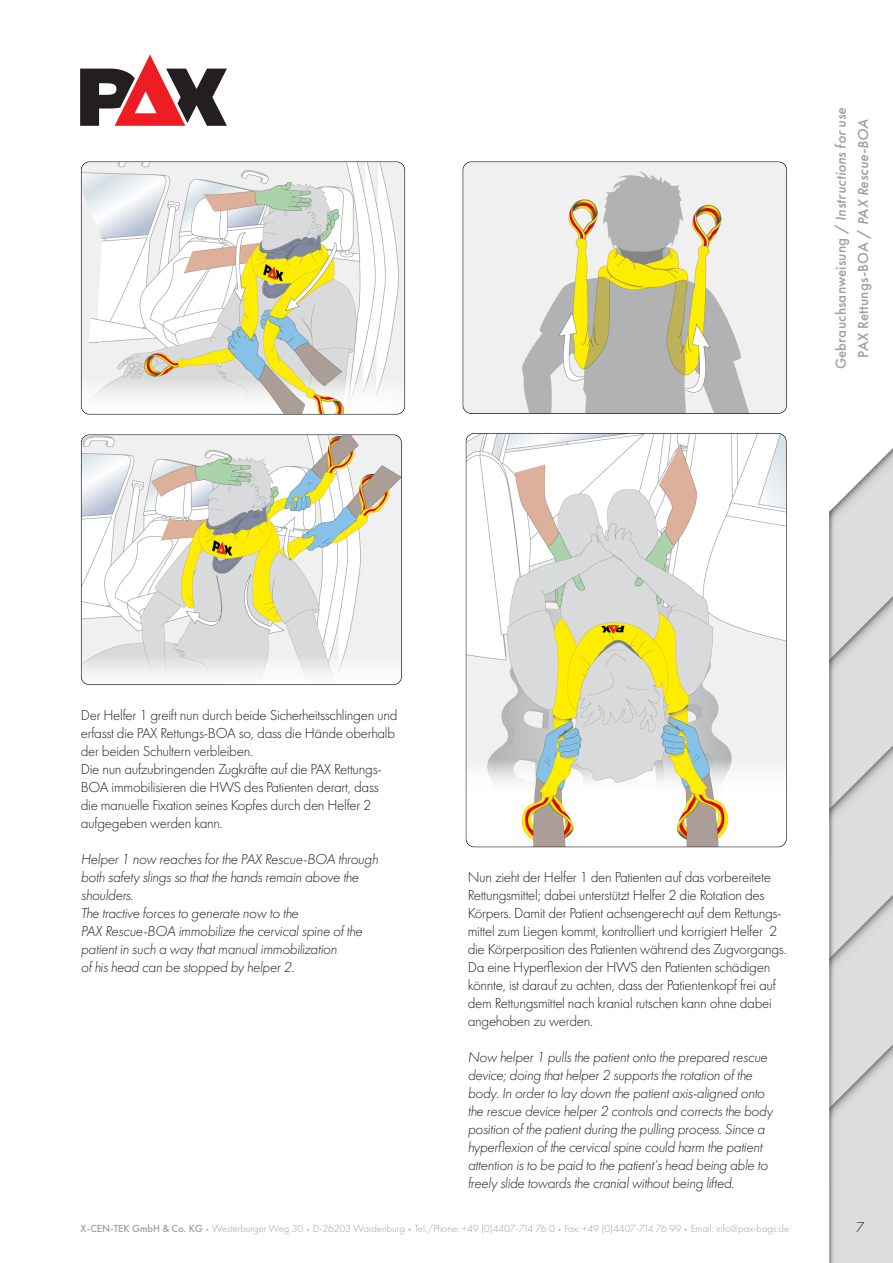
<style>
.page{position:relative;width:893px;height:1263px;background:#fff}
.page>*{position:absolute;margin:0;border:0;box-sizing:border-box;transform-origin:0 0}
.t1{font:300 15px/18px "Futura PT";letter-spacing:-.02em;color:#231f20}
.t2{font:italic 300 15px/18px "Futura PT";letter-spacing:-.02em;color:#231f20}
.t3{font:500 15px/22.5px "Futura PT";letter-spacing:.01em;color:#9d9fa2;text-align:center}
.t4{font:300 10.65px "Futura PT";letter-spacing:-.005em;color:#9d9fa2}
.s1{font-style:italic}
.s2{font-weight:500}
.s3{font-size:6.6px}
</style>
<div class="page">
<img style="left:80px;top:54px;width:813px;height:1209px">
<p class="t3" style="left:829px;top:369px;width:263px;rotate:-90deg">Gebrauchsanweisung / <span class="s1">Instructions for use<br></span>PAX Rettungs-BOA / <span class="s1">PAX Rescue-BOA</span></p>
<p class="t1" style="left:81px;top:706px;width:318px">Der Helfer 1 greift nun durch beide Sicherheitsschlingen und erfasst die PAX Rettungs-BOA so, dass die Hände oberhalb der beiden Schultern verbleiben.<br>Die nun aufzubringenden Zugkräfte auf die PAX Rettungs-BOA immobilisieren die HWS des Patienten derart, dass die manuelle Fixation seines Kopfes durch den Helfer 2 aufgegeben werden kann.</p>
<p class="t2" style="left:81px;top:850px;width:299px">Helper 1 now reaches for the PAX Rescue-BOA through both safety slings so that the hands remain above the shoulders.<br>The tractive forces to generate now to the<br>PAX Rescue-BOA immobilize the cervical spine of the patient in such a way that manual immobilization<br>of his head can be stopped by helper 2.</p>
<p class="t1" style="left:468px;top:868px;width:320px">Nun zieht der Helfer 1 den Patienten auf das vorbereitete Rettungsmittel; dabei unterstützt Helfer 2 die Rotation des Körpers. Damit der Patient achsengerecht auf dem Rettungs&shy;mittel zum Liegen kommt, kontrolliert und korrigiert Helfer 2 die Körperposition des Patienten während des Zugvorgangs.<br>Da eine Hyperflexion der HWS den Patienten schädigen könnte, ist darauf zu achten, dass der Patientenkopf frei auf dem Rettungsmittel nach kranial rutschen kann ohne dabei angehoben zu werden.</p>
<p class="t2" style="left:468px;top:1048px;width:306px">Now helper 1 pulls the patient onto the prepared rescue device; doing that helper 2 supports the rotation of the body. In order to lay down the patient axis-aligned onto the rescue device helper 2 controls and corrects the body position of the patient during the pulling process. Since a hyperflexion of the cervical spine could harm the patient attention is to be paid to the patient‘s head being able to freely slide towards the cranial without being lifted.</p>
<p class="t4" style="left:81px;top:1223px;width:710px"><span class="s2">X-CEN-TEK GmbH &amp; Co. KG</span> <span class="s3">•</span> Westerburger Weg 30 <span class="s3">•</span> D-26203 Wardenburg <span class="s3">•</span> Tel./Phone: +49 (0)4407-714 76 0 <span class="s3">•</span> Fax: +49 (0)4407-714 76 99 <span class="s3">•</span> Email: info@pax-bags.de</p>
<p class="t1" style="left:856px;top:1218px;width:10px">7</p>
</div>
